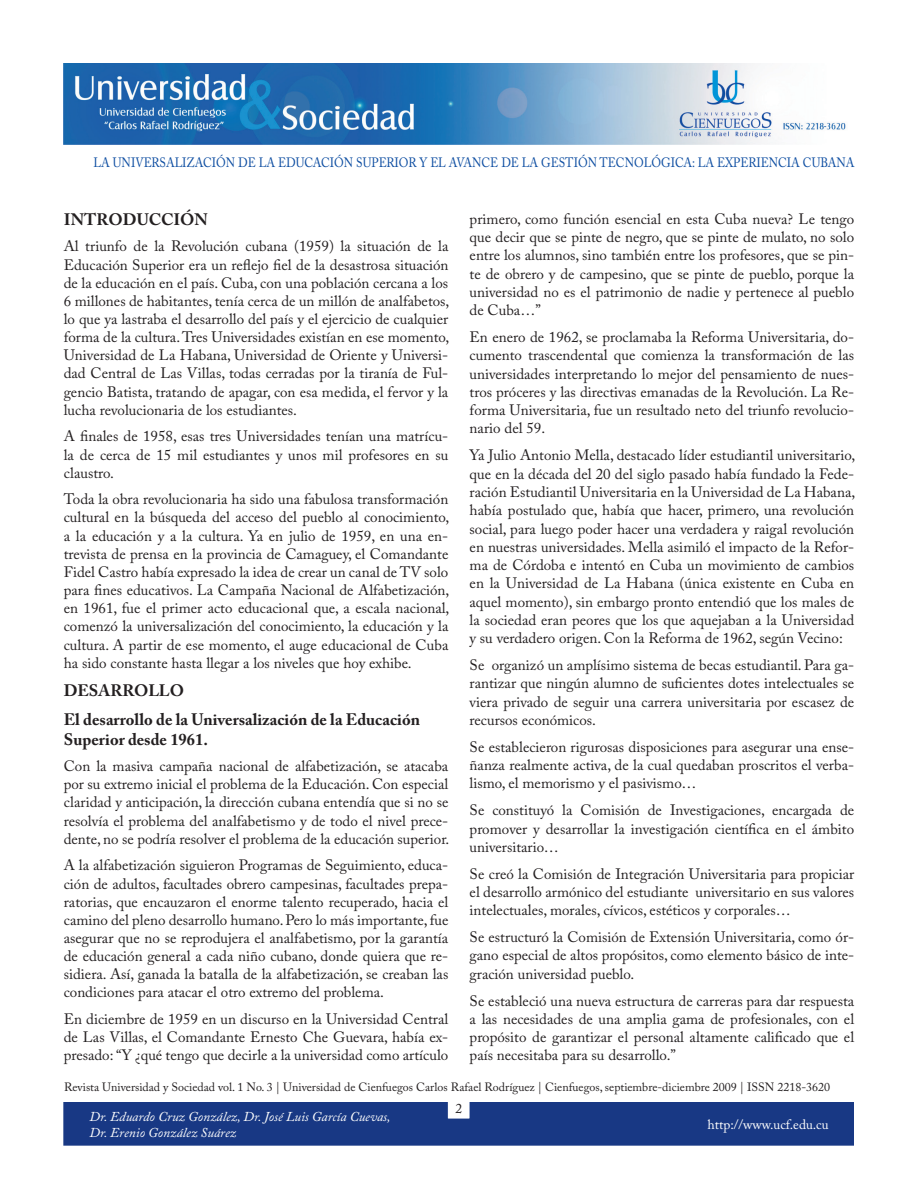
<style>
.page{position:relative;width:918px;height:1188px;background:#fff}
.page>*{position:absolute;margin:0;border:0;box-sizing:border-box;transform-origin:0 0}
.subtítulos{font:700 16.5px/20px "Adobe Caslon Pro";color:#231f20}
.texto{font:15px/18.3px "Adobe Caslon Pro";color:#231f20;text-align:justify}
.texto_azul{font:13.5px "Adobe Caslon Pro";color:#0d4da1;scale:.87 1}
.nombre_de_autor_refe{font:italic 13.5px "Adobe Caslon Pro";color:#fff}
.http{font:13.5px "Adobe Caslon Pro";color:#fff}
.t1{font:13.5px "Adobe Caslon Pro";color:#231f20}
.t2{font:12px "Adobe Caslon Pro";color:#231f20}
</style>
<div class="page">
<img style="left:64px;top:64px;width:782px;height:80px">
<div style="left:64px;top:1103px;width:790px;height:42px;background:#183884"></div>
<p class="texto_azul" style="left:94px;top:155px;width:876px">LA UNIVERSALIZACIÓN DE LA EDUCACIÓN SUPERIOR Y EL AVANCE DE LA GESTIÓN TECNOLÓGICA: LA EXPERIENCIA CUBANA</p>
<p class="subtítulos" style="left:64px;top:209px;width:146px">INTRODUCCIÓN</p>
<p class="texto" style="left:64px;top:237px;width:387px">Al triunfo de la Revolución cubana (1959) la situación de la Educación Superior era un reflejo fiel de la desastrosa situación de la educación en el país. Cuba, con una población cercana a los 6 millones de habitantes, tenía cerca de un millón de analfabetos, lo que ya lastraba el desarrollo del país y el ejercicio de cualquier forma de la cultura. Tres Universidades existían en ese momento, Universidad de La Habana, Universidad de Oriente y Universi&shy;dad Central de Las Villas, todas cerradas por la tiranía de Ful&shy;gencio Batista, tratando de apagar, con esa medida, el fervor y la lucha revolucionaria de los estudiantes.</p>
<p class="texto" style="left:64px;top:427px;width:386px">A finales de 1958, esas tres Universidades tenían una matrícu&shy;la de cerca de 15 mil estudiantes y unos mil profesores en su claustro.</p>
<p class="texto" style="left:64px;top:490px;width:387px">Toda la obra revolucionaria ha sido una fabulosa transformación cultural en la búsqueda del acceso del pueblo al conocimiento, a la educación y a la cultura. Ya en julio de 1959, en una en&shy;trevista de prensa en la provincia de Camaguey, el Comandante Fidel Castro había expresado la idea de crear un canal de TV solo para fines educativos. La Campaña Nacional de Alfabetización, en 1961, fue el primer acto educacional que, a escala nacional, comenzó la universalización del conocimiento, la educación y la cultura. A partir de ese momento, el auge educacional de Cuba ha sido constante hasta llegar a los niveles que hoy exhibe.</p>
<p class="subtítulos" style="left:64px;top:680px;width:122px">DESARROLLO</p>
<p class="subtítulos" style="left:64px;top:709px;width:358px">El desarrollo de la Universalización de la Educación<br>Superior desde 1961.</p>
<p class="texto" style="left:64px;top:757px;width:387px">Con la masiva campaña nacional de alfabetización, se atacaba por su extremo inicial el problema de la Educación. Con especial claridad y anticipación, la dirección cubana entendía que si no se resolvía el problema del analfabetismo y de todo el nivel prece&shy;dente, no se podría resolver el problema de la educación superior.</p>
<p class="texto" style="left:64px;top:856px;width:386px">A la alfabetización siguieron Programas de Seguimiento, educa&shy;ción de adultos, facultades obrero campesinas, facultades prepa&shy;ratorias, que encauzaron el enorme talento recuperado, hacia el camino del pleno desarrollo humano. Pero lo más importante, fue asegurar que no se reprodujera el analfabetismo, por la garantía de educación general a cada niño cubano, donde quiera que re&shy;sidiera. Así, ganada la batalla de la alfabetización, se creaban las condiciones para atacar el otro extremo del problema.</p>
<p class="texto" style="left:64px;top:1010px;width:386px">En diciembre de 1959 en un discurso en la Universidad Central de Las Villas, el Comandante Ernesto Che Guevara, había ex&shy;presado: “Y ¿qué tengo que decirle a la universidad como artículo</p>
<p class="texto" style="left:470px;top:209px;width:386px">primero, como función esencial en esta Cuba nueva? Le tengo que decir que se pinte de negro, que se pinte de mulato, no solo entre los alumnos, sino también entre los profesores, que se pin&shy;te de obrero y de campesino, que se pinte de pueblo, porque la universidad no es el patrimonio de nadie y pertenece al pueblo de Cuba…”</p>
<p class="texto" style="left:470px;top:328px;width:386px">En enero de 1962, se proclamaba la Reforma Universitaria, do&shy;cumento trascendental que comienza la transformación de las universidades interpretando lo mejor del pensamiento de nues&shy;tros próceres y las directivas emanadas de la Revolución. La Re&shy;forma Universitaria, fue un resultado neto del triunfo revolucio&shy;nario del 59.</p>
<p class="texto" style="left:470px;top:446px;width:387px">Ya Julio Antonio Mella, destacado líder estudiantil universitario, que en la década del 20 del siglo pasado había fundado la Fede&shy;ración Estudiantil Universitaria en la Universidad de La Habana, había postulado que, había que hacer, primero, una revolución social, para luego poder hacer una verdadera y raigal revolución en nuestras universidades. Mella asimiló el impacto de la Refor&shy;ma de Córdoba e intentó en Cuba un movimiento de cambios en la Universidad de La Habana (única existente en Cuba en aquel momento), sin embargo pronto entendió que los males de la sociedad eran peores que los que aquejaban a la Universidad y su verdadero origen. Con la Reforma de 1962, según Vecino:</p>
<p class="texto" style="left:470px;top:656px;width:386px">Se organizó un amplísimo sistema de becas estudiantil. Para ga&shy;rantizar que ningún alumno de suficientes dotes intelectuales se viera privado de seguir una carrera universitaria por escasez de recursos económicos.</p>
<p class="texto" style="left:470px;top:738px;width:386px">Se establecieron rigurosas disposiciones para asegurar una ense&shy;ñanza realmente activa, de la cual quedaban proscritos el verba&shy;lismo, el memorismo y el pasivismo…</p>
<p class="texto" style="left:470px;top:801px;width:386px">Se constituyó la Comisión de Investigaciones, encargada de promover y desarrollar la investigación científica en el ámbito universitario…</p>
<p class="texto" style="left:470px;top:864px;width:386px">Se creó la Comisión de Integración Universitaria para propiciar el desarrollo armónico del estudiante universitario en sus valores intelectuales, morales, cívicos, estéticos y corporales…</p>
<p class="texto" style="left:470px;top:928px;width:386px">Se estructuró la Comisión de Extensión Universitaria, como ór&shy;gano especial de altos propósitos, como elemento básico de inte&shy;gración universidad pueblo.</p>
<p class="texto" style="left:470px;top:991px;width:386px">Se estableció una nueva estructura de carreras para dar respuesta a las necesidades de una amplia gama de profesionales, con el propósito de garantizar el personal altamente calificado que el país necesitaba para su desarrollo.”</p>
<p class="t2" style="left:64px;top:1079px;width:768px">Revista Universidad y Sociedad vol. 1 No. 3 | Universidad de Cienfuegos Carlos Rafael Rodríguez | Cienfuegos, septiembre-diciembre 2009 | ISSN 2218-3620</p>
<p class="t1" style="left:456px;top:1100px;width:8px">2</p>
<p class="nombre_de_autor_refe" style="left:90px;top:1109px;width:303px">Dr. Eduardo Cruz González, Dr. José Luis García Cuevas,</p>
<p class="nombre_de_autor_refe" style="left:90px;top:1125px;width:148px">Dr. Erenio González Suárez</p>
<p class="http" style="left:708px;top:1117px;width:123px">http://www.ucf.edu.cu</p>
</div>
